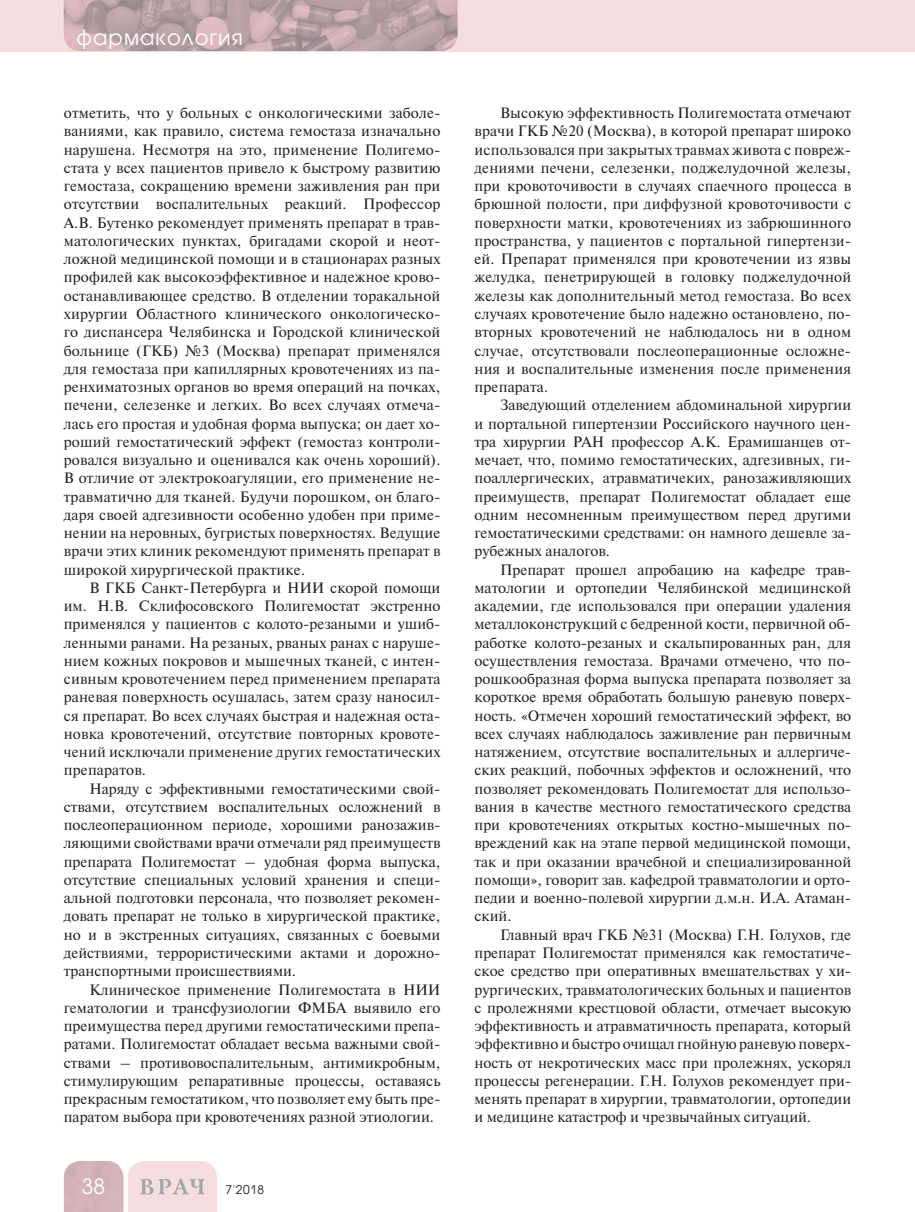
<style>
.page{position:relative;width:915px;height:1212px;background:#fff}
.page>*{position:absolute;margin:0;border:0;box-sizing:border-box;transform-origin:0 0}
.t1{font:21px "Avant Garde Gothic C";letter-spacing:.05em;color:#fff}
.t2{font:15px/18.3px "Newton C";color:#231f20;text-align:justify}
.t3{font:12px "Avant Garde Gothic C";color:#231f20}
</style>
<div class="page">
<div style="left:0;top:0;width:914px;height:51px;background:#f5dddf"></div>
<svg style="left:64px;top:1161px;width:153px;height:51px"></svg>
<img style="left:64px;top:0;width:393px;height:51px">
<h1 class="t1" style="left:77px;top:27px;width:168px">фармакология</h1>
<p class="t2" style="left:64px;top:105px;width:378px">отметить, что у больных с онкологическими заболе&shy;ваниями, как правило, система гемостаза изначально нарушена. Несмотря на это, применение Полигемо&shy;стата у всех пациентов привело к быстрому развитию гемостаза, сокращению времени заживления ран при отсутствии воспалительных реакций. Профессор А.В. Бутенко рекомендует применять препарат в трав&shy;матологических пунктах, бригадами скорой и неот&shy;ложной медицинской помощи и в стационарах разных профилей как высокоэффективное и надежное крово&shy;останавливающее средство. В отделении торакальной хирургии Областного клинического онкологическо&shy;го диспансера Челябинска и Городской клинической больнице (ГКБ) №3 (Москва) препарат применялся для гемостаза при капиллярных кровотечениях из па&shy;ренхиматозных органов во время операций на почках, печени, селезенке и легких. Во всех случаях отмеча&shy;лась его простая и удобная форма выпуска; он дает хо&shy;роший гемостатический эффект (гемостаз контроли&shy;ровался визуально и оценивался как очень хороший).<br>В отличие от электрокоагуляции, его применение не&shy;травматично для тканей. Будучи порошком, он благо&shy;даря своей адгезивности особенно удобен при приме&shy;нении на неровных, бугристых поверхностях. Ведущие врачи этих клиник рекомендуют применять препарат в широкой хирургической практике.</p>
<p class="t2" style="left:64px;top:580px;width:378px;text-indent:26px">В ГКБ Санкт-Петербурга и НИИ скорой помощи им. Н.В. Склифосовского Полигемостат экстренно применялся у пациентов с колото-резаными и ушиб&shy;ленными ранами. На резаных, рваных ранах с наруше&shy;нием кожных покровов и мышечных тканей, с интен&shy;сивным кровотечением перед применением препарата раневая поверхность осушалась, затем сразу наносил&shy;ся препарат. Во всех случаях быстрая и надежная оста&shy;новка кровотечений, отсутствие повторных кровоте&shy;чений исключали применение других гемостатических препаратов.</p>
<p class="t2" style="left:64px;top:781px;width:378px;text-indent:26px">Наряду с эффективными гемостатическими свой&shy;ствами, отсутствием воспалительных осложнений в послеоперационном периоде, хорошими ранозажив&shy;ляющими свойствами врачи отмечали ряд преимуществ препарата Полигемостат – удобная форма выпуска, отсутствие специальных условий хранения и специ&shy;альной подготовки персонала, что позволяет рекомен&shy;довать препарат не только в хирургической практике, но и в экстренных ситуациях, связанных с боевыми действиями, террористическими актами и дорожно&shy;транспортными происшествиями.</p>
<p class="t2" style="left:64px;top:982px;width:378px;text-indent:26px">Клиническое применение Полигемостата в НИИ гематологии и трансфузиологии ФМБА выявило его преимущества перед другими гемостатическими препа&shy;ратами. Полигемостат обладает весьма важными свой&shy;ствами – противовоспалительным, антимикробным, стимулирующим репаративные процессы, оставаясь прекрасным гемостатиком, что позволяет ему быть пре&shy;паратом выбора при кровотечениях разной этиологии.</p>
<h1 class="t1" style="left:82px;top:1177px;width:25px">38</h1>
<p class="t3" style="left:225px;top:1184px;width:40px">7'2018</p>
<p class="t2" style="left:474px;top:105px;width:378px;text-indent:26px">Высокую эффективность Полигемостата отмечают врачи ГКБ №20 (Москва), в которой препарат широко использовался при закрытых травмах живота с повреж&shy;дениями печени, селезенки, поджелудочной железы, при кровоточивости в случаях спаечного процесса в брюшной полости, при диффузной кровоточивости с поверхности матки, кровотечениях из забрюшинного пространства, у пациентов с портальной гипертензи&shy;ей. Препарат применялся при кровотечении из язвы желудка, пенетрирующей в головку поджелудочной железы как дополнительный метод гемостаза. Во всех случаях кровотечение было надежно остановлено, по&shy;вторных кровотечений не наблюдалось ни в одном случае, отсутствовали послеоперационные осложне&shy;ния и воспалительные изменения после применения препарата.</p>
<p class="t2" style="left:474px;top:397px;width:378px;text-indent:26px">Заведующий отделением абдоминальной хирургии и портальной гипертензии Российского научного цен&shy;тра хирургии РАН профессор А.К. Ерамишанцев от&shy;мечает, что, помимо гемостатических, адгезивных, ги&shy;поаллергических, атравматичеких, ранозаживляющих преимуществ, препарат Полигемостат обладает еще одним несомненным преимуществом перед другими гемостатическими средствами: он намного дешевле за&shy;рубежных аналогов.</p>
<p class="t2" style="left:474px;top:562px;width:378px;text-indent:26px">Препарат прошел апробацию на кафедре трав&shy;матологии и ортопедии Челябинской медицинской академии, где использовался при операции удаления металлоконструкций с бедренной кости, первичной об&shy;работке колото-резаных и скальпированных ран, для осуществления гемостаза. Врачами отмечено, что по&shy;рошкообразная форма выпуска препарата позволяет за короткое время обработать большую раневую поверх&shy;ность. «Отмечен хороший гемостатический эффект, во всех случаях наблюдалось заживление ран первичным натяжением, отсутствие воспалительных и аллергиче&shy;ских реакций, побочных эффектов и осложнений, что позволяет рекомендовать Полигемостат для использо&shy;вания в качестве местного гемостатического средства при кровотечениях открытых костно-мышечных по&shy;вреждений как на этапе первой медицинской помощи, так и при оказании врачебной и специализированной помощи», говорит зав. кафедрой травматологии и орто&shy;педии и военно-полевой хирургии д.м.н. И.А. Атаман&shy;ский.</p>
<p class="t2" style="left:474px;top:927px;width:378px;text-indent:26px">Главный врач ГКБ №31 (Москва) Г.Н. Голухов, где препарат Полигемостат применялся как гемостатиче&shy;ское средство при оперативных вмешательствах у хи&shy;рургических, травматологических больных и пациентов с пролежнями крестцовой области, отмечает высокую эффективность и атравматичность препарата, который эффективно и быстро очищал гнойную раневую поверх&shy;ность от некротических масс при пролежнях, ускорял процессы регенерации. Г.Н. Голухов рекомендует при&shy;менять препарат в хирургии, травматологии, ортопедии и медицине катастроф и чрезвычайных ситуаций.</p>
</div>
